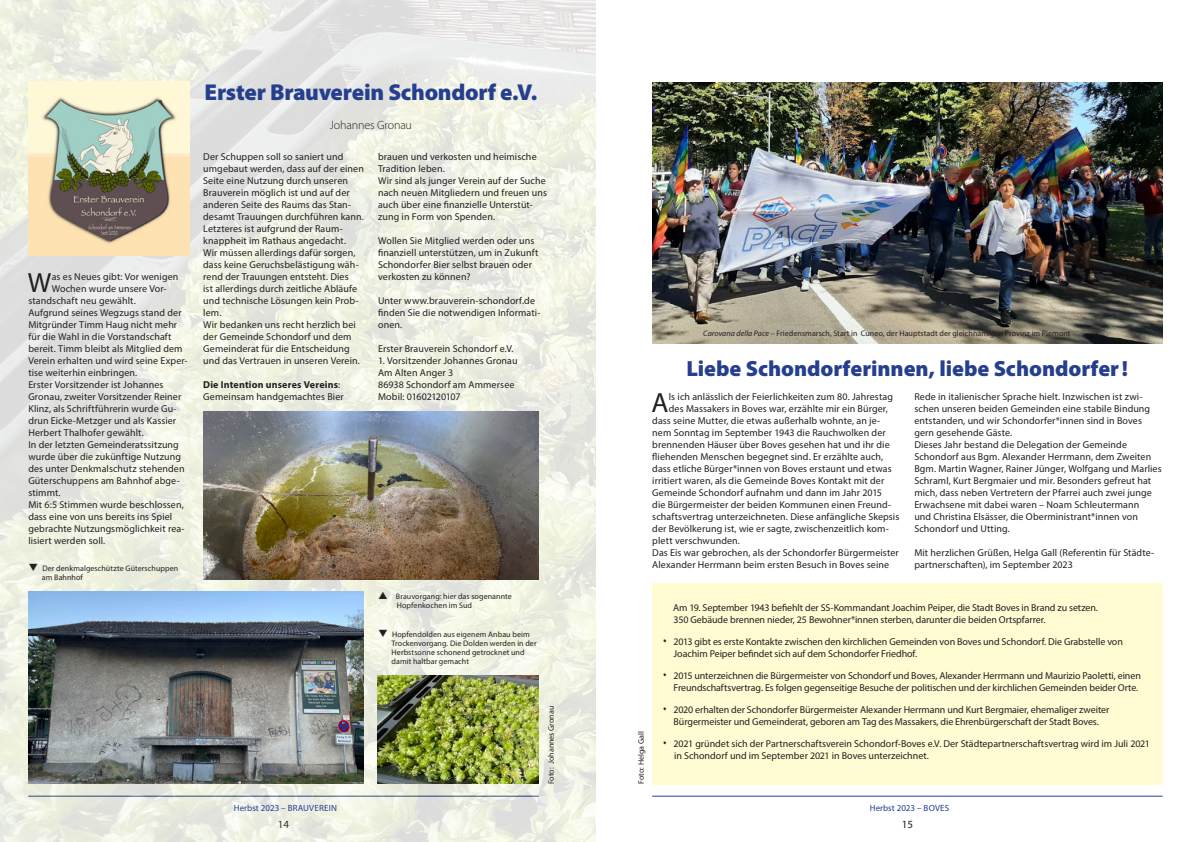
<style>
.page{position:relative;width:1191px;height:842px;background:#fff}
.page>*{position:absolute;margin:0;border:0;box-sizing:border-box;transform-origin:0 0}
.t1{font:27.8px "Myriad Pro";color:#231f20}
.t2{font:900 23px "Myriad Pro";letter-spacing:-.015em;color:#253f8e}
.t3{font:900 22px "Myriad Pro";letter-spacing:-.005em;color:#253f8e}
.t4{font:300 12px "Myriad Pro";letter-spacing:-.015em;color:#231f20}
.t5{font:11px "Myriad Pro";color:#231f20}
.t6{font:10px/12px "Myriad Pro";letter-spacing:.01em;color:#231f20}
.t7{font:10px/12px "Myriad Pro";letter-spacing:-.01em;color:#231f20}
.Text{font:9px "Myriad Pro";color:#253f8e}
.t8{font:8px/9px "Myriad Pro";letter-spacing:.01em;color:#231f20}
.s1{font-weight:700}
.s2{font-style:italic}
.s3{font-family:"Marker Felt";font-stretch:expanded}
</style>
<div class="page">
<hr style="left:652px;top:796px;width:510px;height:1px;background:#253f8e">
<img style="left:1px;top:1px;width:594px;height:841px">
<img style="left:28px;top:592px;width:336px;height:192px">
<img style="left:28px;top:82px;width:161px;height:174px">
<img style="left:203px;top:412px;width:335px;height:168px">
<img style="left:378px;top:676px;width:160px;height:108px">
<img style="left:652px;top:82px;width:510px;height:261px">
<div style="left:652px;top:583px;width:510px;height:201px;background:#fffbd3"></div>
<svg style="left:379px;top:592px;width:8px;height:7px"></svg>
<p class="t1" style="left:28px;top:265px;width:25px">W</p>
<p class="t6" style="left:52px;top:270px;width:128px">as es Neues gibt: Vor wenigen</p>
<p class="t6" style="left:52px;top:282px;width:116px">Wochen wurde unsere Vor-</p>
<p class="t6" style="left:28px;top:294px;width:109px">standschaft neu gewählt.</p>
<p class="t6" style="left:28px;top:306px;width:155px">Aufgrund seines Wegzugs stand der</p>
<p class="t6" style="left:28px;top:318px;width:150px">Mitgründer Timm Haug nicht mehr</p>
<p class="t6" style="left:28px;top:330px;width:145px">für die Wahl in die Vorstandschaft</p>
<p class="t6" style="left:28px;top:342px;width:156px">bereit. Timm bleibt als Mitglied dem</p>
<p class="t6" style="left:28px;top:354px;width:161px">Verein erhalten und wird seine Exper-</p>
<p class="t6" style="left:28px;top:366px;width:110px">tise weiterhin einbringen.</p>
<p class="t6" style="left:28px;top:378px;width:137px">Erster Vorsitzender ist Johannes</p>
<p class="t6" style="left:28px;top:390px;width:154px">Gronau, zweiter Vorsitzender Reiner</p>
<p class="t6" style="left:28px;top:402px;width:150px">Klinz, als Schriftführerin wurde Gu-</p>
<p class="t6" style="left:28px;top:414px;width:149px">drun Eicke-Metzger und als Kassier</p>
<p class="t6" style="left:28px;top:426px;width:117px">Herbert Thalhofer gewählt.</p>
<p class="t6" style="left:28px;top:438px;width:152px">In der letzten Gemeinderatssitzung</p>
<p class="t6" style="left:28px;top:450px;width:154px">wurde über die zukünftige Nutzung</p>
<p class="t6" style="left:28px;top:462px;width:158px">des unter Denkmalschutz stehenden</p>
<p class="t6" style="left:28px;top:474px;width:153px">Güterschuppens am Bahnhof abge-</p>
<p class="t6" style="left:28px;top:486px;width:34px">stimmt.</p>
<p class="t6" style="left:28px;top:498px;width:157px">Mit 6:5 Stimmen wurde beschlossen,</p>
<p class="t6" style="left:28px;top:510px;width:145px">dass eine von uns bereits ins Spiel</p>
<p class="t6" style="left:28px;top:522px;width:158px">gebrachte Nutzungsmöglichkeit rea-</p>
<p class="t6" style="left:28px;top:534px;width:78px">lisiert werden soll.</p>
<p class="t8" style="left:42px;top:563px;width:138px;text-indent:-14px">❑ Der denkmalgeschützte Güterschuppen am Bahnhof</p>
<p class="t2" style="left:204px;top:77px;width:334px">Erster Brauverein Schondorf e.V.</p>
<p class="t4" style="left:330px;top:118px;width:84px">Johannes Gronau</p>
<p class="t6" style="left:203px;top:150px;width:162px">Der Schuppen soll so saniert und umgebaut werden, dass auf der einen Seite eine Nutzung durch unseren Brauverein möglich ist und auf der anderen Seite des Raums das Stan&shy;desamt Trauungen durchführen kann.<br>Letzteres ist aufgrund der Raum&shy;knappheit im Rathaus angedacht.<br>Wir müssen allerdings dafür sorgen, dass keine Geruchsbelästigung wäh&shy;rend der Trauungen entsteht. Dies<br>ist allerdings durch zeitliche Abläufe und technische Lösungen kein Prob&shy;lem.<br>Wir bedanken uns recht herzlich bei der Gemeinde Schondorf und dem Gemeinderat für die Entscheidung und das Vertrauen in unseren Verein.</p>
<p class="t6" style="left:203px;top:378px;width:142px"><span class="s1">Die Intention unseres Vereins</span>:<br>Gemeinsam handgemachtes Bier</p>
<p class="t6" style="left:378px;top:150px;width:170px">brauen und verkosten und heimische<br>Tradition leben.<br>Wir sind als junger Verein auf der Suche nach neuen Mitgliedern und freuen uns auch über eine finanzielle Unterstüt&shy;zung in Form von Spenden.</p>
<p class="t6" style="left:378px;top:234px;width:162px">Wollen Sie Mitglied werden oder uns finanziell unterstützen, um in Zukunft Schondorfer Bier selbst brauen oder verkosten zu können?</p>
<p class="t6" style="left:378px;top:294px;width:164px">Unter www.brauverein-schondorf.de finden Sie die notwendigen Informati&shy;onen.</p>
<p class="t6" style="left:378px;top:342px;width:137px">Erster Brauverein Schondorf e.V.</p>
<p class="t6" style="left:378px;top:354px;width:141px">1. Vorsitzender Johannes Gronau<br>Am Alten Anger 3<br>86938 Schondorf am Ammersee<br>Mobil: 01602120107</p>
<p class="Text" style="left:234px;top:802px;width:105px">Herbst 2023 – BRAUVEREIN</p>
<p class="t8" style="left:396px;top:592px;width:117px">Brauvorgang: hier das sogenannte<br>Hopfenkochen im Sud</p>
<p class="t8" style="left:391px;top:629px;width:147px;text-indent:-14px">❑ Hopfendolden aus eigenem Anbau beim Trockenvorgang. Die Dolden werden in der Herbstsonne schonend getrocknet und damit haltbar gemacht</p>
<p class="t8" style="left:546px;top:784px;width:80px;rotate:-90deg">Foto: Johannes Gronau</p>
<p class="t8" style="left:703px;top:329px;width:369px"><span class="s2">Carovana della Pace</span> – Friedensmarsch, Start in Cuneo, der Hauptstadt der gleichnamigen Provinz im Piemont</p>
<p class="t3" style="left:686px;top:354px;width:443px">Liebe Schondorferinnen, liebe Schondorfer !</p>
<p class="t1" style="left:651px;top:385px;width:19px">A</p>
<p class="t6" style="left:669px;top:390px;width:226px">ls ich anlässlich der Feierlichkeiten zum 80. Jahrestag</p>
<p class="t6" style="left:669px;top:402px;width:220px">des Massakers in Boves war, erzählte mir ein Bürger,</p>
<p class="t6" style="left:652px;top:414px;width:229px">dass seine Mutter, die etwas außerhalb wohnte, an je-</p>
<p class="t6" style="left:652px;top:426px;width:235px">nem Sonntag im September 1943 die Rauchwolken der</p>
<p class="t6" style="left:652px;top:438px;width:239px">brennenden Häuser über Boves gesehen hat und ihr die</p>
<p class="t6" style="left:652px;top:450px;width:232px">fliehenden Menschen begegnet sind. Er erzählte auch,</p>
<p class="t6" style="left:652px;top:462px;width:241px">dass etliche Bürger*innen von Boves erstaunt und etwas</p>
<p class="t6" style="left:652px;top:474px;width:234px">irritiert waren, als die Gemeinde Boves Kontakt mit der</p>
<p class="t6" style="left:652px;top:486px;width:231px">Gemeinde Schondorf aufnahm und dann im Jahr 2015</p>
<p class="t6" style="left:652px;top:498px;width:240px">die Bürgermeister der beiden Kommunen einen Freund-</p>
<p class="t6" style="left:652px;top:510px;width:248px">schaftsvertrag unterzeichneten. Diese anfängliche Skepsis</p>
<p class="t6" style="left:652px;top:522px;width:238px">der Bevölkerung ist, wie er sagte, zwischenzeitlich kom-</p>
<p class="t6" style="left:652px;top:534px;width:89px">plett verschwunden.</p>
<p class="t6" style="left:652px;top:546px;width:248px">Das Eis war gebrochen, als der Schondorfer Bürgermeister</p>
<p class="t6" style="left:652px;top:558px;width:238px">Alexander Herrmann beim ersten Besuch in Boves seine</p>
<p class="t6" style="left:914px;top:390px;width:249px">Rede in italienischer Sprache hielt. Inzwischen ist zwi&shy;schen unseren beiden Gemeinden eine stabile Bindung entstanden, und wir Schondorfer*innen sind in Boves gern gesehende Gäste.<br>Dieses Jahr bestand die Delegation der Gemeinde Schondorf aus Bgm. Alexander Herrmann, dem Zweiten Bgm. Martin Wagner, Rainer Jünger, Wolfgang und Marlies Schraml, Kurt Bergmaier und mir. Besonders gefreut hat mich, dass neben Vertretern der Pfarrei auch zwei junge Erwachsene mit dabei waren – Noam Schleutermann<br>und Christina Elsässer, die Oberministrant*innen von Schondorf und Utting.</p>
<p class="t6" style="left:914px;top:546px;width:241px">Mit herzlichen Grüßen, Helga Gall (Referentin für Städte&shy;partnerschaften), im September 2023</p>
<p class="t8" style="left:636px;top:784px;width:54px;rotate:-90deg">Foto: Helga Gall</p>
<p class="t7" style="left:673px;top:601px;width:426px">Am 19. September 1943 befiehlt der SS-Kommandant Joachim Peiper, die Stadt Boves in Brand zu setzen.<br>350 Gebäude brennen nieder, 25 Bewohner*innen sterben, darunter die beiden Ortspfarrer.</p>
<p class="t7" style="left:673px;top:635px;width:451px;text-indent:-10px"><span class="s3">•</span> 2013 gibt es erste Kontakte zwischen den kirchlichen Gemeinden von Boves und Schondorf. Die Grabstelle von<br>Joachim Peiper befindet sich auf dem Schondorfer Friedhof.</p>
<p class="t7" style="left:663px;top:669px;width:479px;text-align:right"><span class="s3">•</span> 2015 unterzeichnen die Bürgermeister von Schondorf und Boves, Alexander Herrmann und Maurizio Paoletti, einen<br>Freundschaftsvertrag. Es folgen gegenseitige Besuche der politischen und der kirchlichen Gemeinden beider Orte.</p>
<p class="t7" style="left:663px;top:703px;width:447px;text-align:center"><span class="s3">•</span> 2020 erhalten der Schondorfer Bürgermeister Alexander Herrmann und Kurt Bergmaier, ehemaliger zweiter<br>Bürgermeister und Gemeinderat, geboren am Tag des Massakers, die Ehrenbürgerschaft der Stadt Boves.</p>
<p class="t6" style="left:674px;top:737px;width:477px;text-indent:-11px"><span class="s3">•</span> 2021 gründet sich der Partnerschaftsverein Schondorf-Boves e.V. Der Städtepartnerschaftsvertrag wird im Juli 2021 in Schondorf und im September 2021 in Boves unterzeichnet.</p>
<p class="Text" style="left:869px;top:803px;width:81px">Herbst 2023 – BOVES</p>
<p class="t5" style="left:278px;top:817px;width:13px">14</p>
<p class="t5" style="left:901px;top:817px;width:13px">15</p>
</div>
